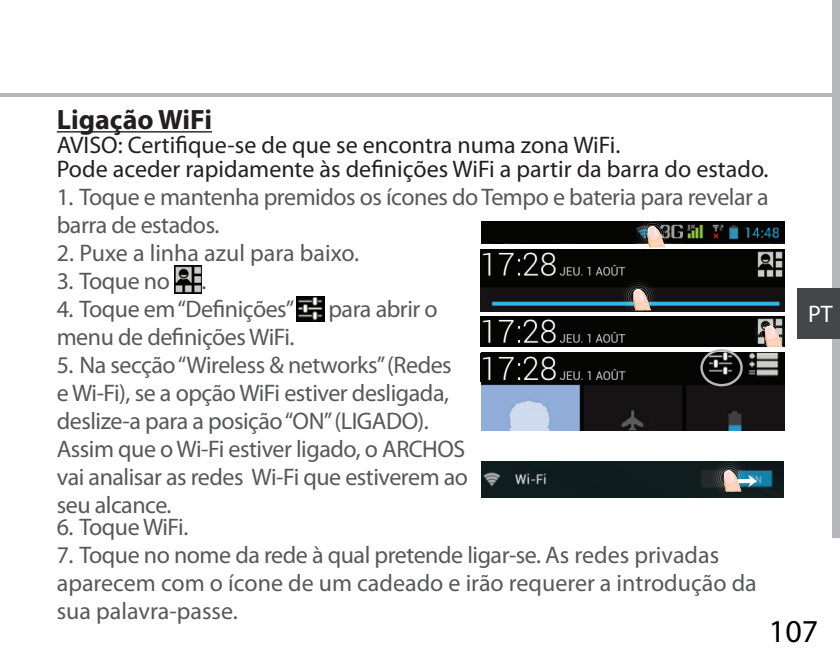
<style>
.page{position:relative;width:840px;height:658px;background:#fff}
.page>*{position:absolute;margin:0;border:0;box-sizing:border-box;transform-origin:0 0}
.t1{font:32px "Myriad Pro";color:#000}
.t2{font:700 28px "Myriad Pro";color:#231f20}
.t3{font:24px/28px "Myriad Pro";letter-spacing:-.02em;color:#57585a}
.t4{font:24px/28px "Myriad Pro";color:#57585a}
.t5{font:24px/24px "Myriad Pro";color:#231f20}
.t6{font:24px "Myriad Pro";color:#fff}
</style>
<div class="page">
<img style="left:481px;top:352px;width:302px;height:78px">
<img style="left:481px;top:221px;width:302px;height:22px">
<img style="left:480px;top:249px;width:303px;height:62px">
<svg style="left:621px;top:280px;width:34px;height:32px"></svg>
<img style="left:480px;top:317px;width:273px;height:29px">
<svg style="left:753px;top:317px;width:32px;height:30px"></svg>
<svg style="left:636px;top:221px;width:33px;height:29px"></svg>
<hr style="left:0;top:93px;width:839px;height:4px;background:#b6b7bb">
<div style="left:700px;top:349px;width:42px;height:37px;border:2px solid #b6b7bb;border-radius:50%"></div>
<img style="left:481px;top:461px;width:302px;height:37px">
<svg style="left:712px;top:461px;width:44px;height:33px"></svg>
<img style="left:480px;top:353px;width:171px;height:29px">
<div style="left:831px;top:0;width:8px;height:538px;background:#b6b7bb"></div>
<div style="left:796px;top:288px;width:43px;height:51px;background:#454647"></div>
<hr style="left:57px;top:131px;width:155px;height:1px;background:#231f20">
<img style="left:174px;top:266px;width:28px;height:27px">
<img style="left:296px;top:297px;width:28px;height:24px">
<p class="t2" style="left:57px;top:101px;width:157px">Ligação WiFi</p>
<p class="t5" style="left:57px;top:133px;width:713px">AVISO: Certifique-se de que se encontra numa zona WiFi.<br>Pode aceder rapidamente às definições WiFi a partir da barra do estado.</p>
<p class="t3" style="left:57px;top:183px;width:713px">1. Toque e mantenha premidos os ícones do Tempo e bateria para revelar a barra de estados.</p>
<p class="t4" style="left:57px;top:239px;width:303px">2. Puxe a linha azul para baixo.</p>
<p class="t3" style="left:57px;top:267px;width:115px">3. Toque no</p>
<p class="t3" style="left:201px;top:267px;width:6px">.</p>
<p class="t3" style="left:57px;top:295px;width:239px">4. Toque em “Definições”</p>
<p class="t3" style="left:328px;top:295px;width:111px">para abrir o</p>
<p class="t3" style="left:57px;top:323px;width:239px">menu de definições WiFi.</p>
<p class="t3" style="left:57px;top:351px;width:412px">5. Na secção “Wireless &amp; networks” (Redes e Wi-Fi), se a opção WiFi estiver desligada, deslize-a para a posição “ON” (LIGADO).<br>Assim que o Wi-Fi estiver ligado, o ARCHOS vai analisar as redes Wi-Fi que estiverem ao seu alcance.</p>
<p class="t3" style="left:57px;top:512px;width:133px">6. Toque WiFi.</p>
<p class="t4" style="left:57px;top:540px;width:701px">7. Toque no nome da rede à qual pretende ligar-se. As redes privadas aparecem com o ícone de um cadeado e irão requerer a introdução da sua palavra-passe.</p>
<p class="t6" style="left:807px;top:299px;width:26px">PT</p>
<h1 class="t1" style="left:768px;top:611px;width:51px">107</h1>
</div>
